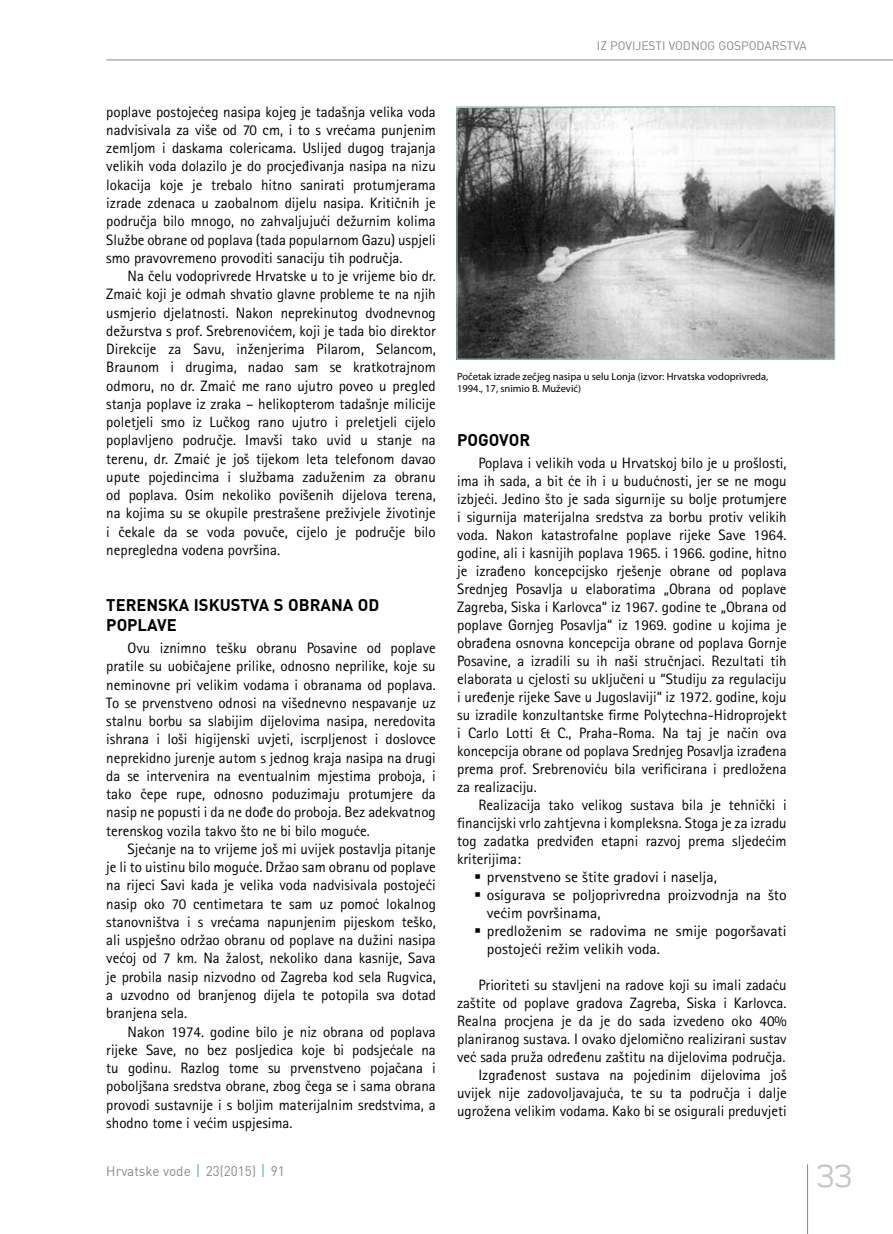
<style>
.page{position:relative;width:893px;height:1234px;background:#fff}
.page>*{position:absolute;margin:0;border:0;box-sizing:border-box;transform-origin:0 0}
.t1{font:300 36px "Teen";color:#c6c7c8}
.t2{font:700 16.5px/19.8px "DIN";color:#000}
.t3{font:15px/18.3px "Rotis Sans Serifklemy";color:#000;text-align:justify}
.t4{font:15px "Rotis Sans Serifklemy";color:#000;scale:1.05 1}
.t5{font:13.5px "DIN";color:#87888a}
.t6{font:12px "DIN";color:#87888a}
.t7{font:10.5px/12px "Myriad Pro";color:#000}
</style>
<div class="page">
<hr style="left:807px;top:1164px;width:1px;height:69px;background:#87888a">
<hr style="left:106px;top:60px;width:787px;height:1px;background:#87888a">
<svg style="left:198px;top:1164px;width:1px;height:12px"></svg>
<svg style="left:263px;top:1164px;width:1px;height:12px"></svg>
<img style="left:459px;top:108px;width:374px;height:249px">
<div style="left:457px;top:106px;width:378px;height:253px;border:1px solid #a2d1d9"></div>
<p class="t6" style="left:597px;top:37px;width:103px">IZ POVIJESTI VO DNOG</p>
<p class="t6" style="left:719px;top:37px;width:90px">GOSPODARSTVA</p>
<p class="t3" style="left:106px;top:102px;width:331px">poplave postojećeg nasipa kojeg je tadašnja velika voda nadvisivala za više od 70 cm, i to s vrećama punjenim zemljom i daskama colericama. Uslijed dugog trajanja velikih voda dolazilo je do procjeđivanja nasipa na nizu lokacija koje je trebalo hitno sanirati protumjerama izrade zdenaca u zaobalnom dijelu nasipa. Kritičnih je područja bilo mnogo, no zahvaljujući dežurnim kolima Službe obrane od poplava (tada popularnom Gazu) uspjeli smo pravovremeno provoditi sanaciju tih područja.</p>
<p class="t3" style="left:106px;top:266px;width:331px;text-indent:21px">Na čelu vodoprivrede Hrvatske u to je vrijeme bio dr.<br>Zmaić koji je odmah shvatio glavne probleme te na njih usmjerio djelatnosti. Nakon neprekinutog dvodnevnog dežurstva s prof. Srebrenovićem, koji je tada bio direktor Direkcije za Savu, inženjerima Pilarom, Selancom, Braunom i drugima, nadao sam se kratkotrajnom odmoru, no dr. Zmaić me rano ujutro poveo u pregled stanja poplave iz zraka – helikopterom tadašnje milicije poletjeli smo iz Lučkog rano ujutro i preletjeli cijelo poplavljeno područje. Imavši tako uvid u stanje na terenu, dr. Zmaić je još tijekom leta telefonom davao upute pojedincima i službama zaduženim za obranu od poplava. Osim nekoliko povišenih dijelova terena, na kojima su se okupile prestrašene preživjele životinje i čekale da se voda povuče, cijelo je područje bilo nepregledna vodena površina.</p>
<p class="t2" style="left:106px;top:594px;width:263px">TERENSKA ISKUSTVA S OBRANA OD<br>POPLAVE</p>
<p class="t3" style="left:106px;top:638px;width:331px;text-indent:21px">Ovu iznimno tešku obranu Posavine od poplave pratile su uobičajene prilike, odnosno neprilike, koje su neminovne pri velikim vodama i obranama od poplava.<br>To se prvenstveno odnosi na višednevno nespavanje uz stalnu borbu sa slabijim dijelovima nasipa, neredovita ishrana i loši higijenski uvjeti, iscrpljenost i doslovce neprekidno jurenje autom s jednog kraja nasipa na drugi da se intervenira na eventualnim mjestima proboja, i tako čepe rupe, odnosno poduzimaju protumjere da nasip ne popusti i da ne dođe do proboja. Bez adekvatnog terenskog vozila takvo što ne bi bilo moguće.</p>
<p class="t3" style="left:106px;top:839px;width:331px;text-indent:21px">Sjećanje na to vrijeme još mi uvijek postavlja pitanje je li to uistinu bilo moguće. Držao sam obranu od poplave na rijeci Savi kada je velika voda nadvisivala postojeći nasip oko 70 centimetara te sam uz pomoć lokalnog stanovništva i s vrećama napunjenim pijeskom teško, ali uspješno održao obranu od poplave na dužini nasipa većoj od 7 km. Na žalost, nekoliko dana kasnije, Sava je probila nasip nizvodno od Zagreba kod sela Rugvica, a uzvodno od branjenog dijela te potopila sva dotad branjena sela.</p>
<p class="t3" style="left:106px;top:1021px;width:331px;text-indent:21px">Nakon 1974. godine bilo je niz obrana od poplava rijeke Save, no bez posljedica koje bi podsjećale na tu godinu. Razlog tome su prvenstveno pojačana i poboljšana sredstva obrane, zbog čega se i sama obrana provodi sustavnije i s boljim materijalnim sredstvima, a shodno tome i većim uspjesima.</p>
<p class="t5" style="left:106px;top:1161px;width:180px">Hrvatske vode 23(2015) 91</p>
<p class="t7" style="left:457px;top:370px;width:313px">Početak izrade zečjeg nasipa u selu Lonja (izvor: Hrvatska vodoprivreda,<br>1994., 17, snimio B. Mužević)</p>
<p class="t2" style="left:457px;top:429px;width:75px">POGOVOR</p>
<p class="t3" style="left:457px;top:453px;width:331px;text-indent:21px">Poplava i velikih voda u Hrvatskoj bilo je u prošlosti, ima ih sada, a bit će ih i u budućnosti, jer se ne mogu izbjeći. Jedino što je sada sigurnije su bolje protumjere i sigurnija materijalna sredstva za borbu protiv velikih voda. Nakon katastrofalne poplave rijeke Save 1964. godine, ali i kasnijih poplava 1965. i 1966. godine, hitno je izrađeno koncepcijsko rješenje obrane od poplava Srednjeg Posavlja u elaboratima „Obrana od poplave Zagreba, Siska i Karlovca“ iz 1967. godine te „Obrana od poplave Gornjeg Posavlja“ iz 1969. godine u kojima je obrađena osnovna koncepcija obrane od poplava Gornje Posavine, a izradili su ih naši stručnjaci. Rezultati tih elaborata u cjelosti su uključeni u “Studiju za regulaciju i uređenje rijeke Save u Jugoslaviji“ iz 1972. godine, koju su izradile konzultantske firme Polytechna-Hidroprojekt i Carlo Lotti &amp; C., Praha-Roma. Na taj je način ova koncepcija obrane od poplava Srednjeg Posavlja izrađena prema prof. Srebrenoviću bila verificirana i predložena za realizaciju.</p>
<p class="t3" style="left:478px;top:795px;width:310px">Realizacija tako velikog sustava bila je tehnički i</p>
<p class="t3" style="left:457px;top:813px;width:331px">financijski vrlo zahtjevna i kompleksna. Stoga je za izradu</p>
<p class="t3" style="left:457px;top:831px;width:331px">tog zadatka predviđen etapni razvoj prema sljedećim</p>
<p class="t3" style="left:457px;top:849px;width:65px">kriterijima:</p>
<p class="t4" style="left:487px;top:868px;width:221px">prvenstveno se štite gradovi i naselja,</p>
<p class="t4" style="left:487px;top:886px;width:287px">osigurava se poljoprivredna proizvodnja na što</p>
<p class="t4" style="left:487px;top:904px;width:110px">većim površinama,</p>
<p class="t4" style="left:487px;top:922px;width:287px">predloženim se radovima ne smije pogoršavati</p>
<p class="t4" style="left:487px;top:940px;width:166px">postojeći režim velikih voda.</p>
<p class="t3" style="left:457px;top:975px;width:331px;text-align:right">Prioriteti su stavljeni na radove koji su imali zadaću zaštite od poplave gradova Zagreba, Siska i Karlovca.<br>Realna procjena je da je do sada izvedeno oko 40% planiranog sustava. I ovako djelomično realizirani sustav već sada pruža određenu zaštitu na dijelovima područja.<br>Izgrađenost sustava na pojedinim dijelovima još uvijek nije zadovoljavajuća, te su ta područja i dalje ugrožena velikim vodama. Kako bi se osigurali preduvjeti</p>
<h1 class="t1" style="left:816px;top:1156px;width:37px">33</h1>
</div>
